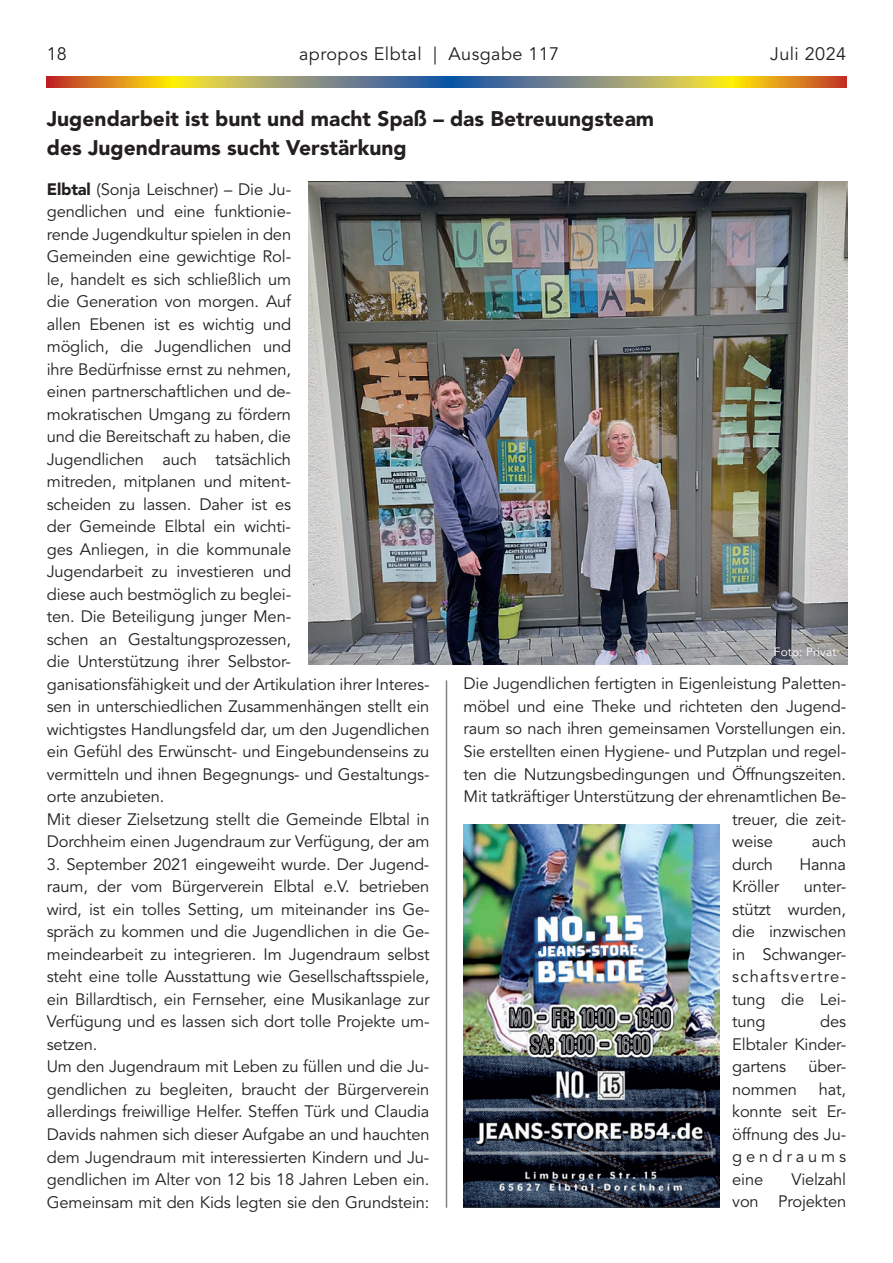
<style>
.page{position:relative;width:893px;height:1263px;background:#fff}
.page>*{position:absolute;margin:0;border:0;box-sizing:border-box;transform-origin:0 0}
.t1{font:900 21px/28.5px "Avenir LT Std";color:#231f20}
.t2{font:18px "Avenir LT Std";letter-spacing:.025em;color:#231f20}
.t3{font:16.5px/22.5px "Avenir LT Std";letter-spacing:-.01em;color:#231f20;text-align:justify}
.t4{font:12px "Avenir LT Std";letter-spacing:.01em;color:#fff}
.s1{font-weight:900}
</style>
<div class="page">
<svg style="left:47px;top:77px;width:799px;height:10px;background:#a3935b"></svg>
<hr style="left:446px;top:680px;width:1px;height:528px;background:#808285">
<img style="left:308px;top:181px;width:540px;height:483px">
<img style="left:463px;top:825px;width:256px;height:383px">
<p class="t2" style="left:47px;top:44px;width:22px">18</p>
<p class="t2" style="left:299px;top:44px;width:262px">apropos Elbtal | Ausgabe 117</p>
<p class="t2" style="left:770px;top:44px;width:77px">Juli 2024</p>
<p class="t1" style="left:47px;top:105px;width:609px">Jugendarbeit ist bunt und macht Spaß – das Betreuungsteam des Jugendraums sucht Verstärkung</p>
<p class="t3" style="left:47px;top:178px;width:384px;text-align:left"><span class="s1">Elbtal</span> (Sonja Leischner) – Die Ju-<br>gendlichen und eine funktionie-<br>rende Jugendkultur spielen in den<br>Gemeinden eine gewichtige Rol-<br>le, handelt es sich schließlich um<br>die Generation von morgen. Auf<br>allen Ebenen ist es wichtig und<br>möglich, die Jugendlichen und<br>ihre Bedürfnisse ernst zu nehmen,<br>einen partnerschaftlichen und de-<br>mokratischen Umgang zu fördern<br>und die Bereitschaft zu haben, die<br>Jugendlichen auch tatsächlich<br>mitreden, mitplanen und mitent-<br>scheiden zu lassen. Daher ist es<br>der Gemeinde Elbtal ein wichti-<br>ges Anliegen, in die kommunale<br>Jugendarbeit zu investieren und<br>diese auch bestmöglich zu beglei-<br>ten. Die Beteiligung junger Men-<br>schen an Gestaltungsprozessen,<br>die Unterstützung ihrer Selbstor&shy;ganisationsfähigkeit und der Artikulation ihrer Interes&shy;sen in unterschiedlichen Zusammenhängen stellt ein wichtigstes Handlungsfeld dar, um den Jugendlichen ein Gefühl des Erwünscht- und Eingebundenseins zu vermitteln und ihnen Begegnungs- und Gestaltungs&shy;orte anzubieten.<br>Mit dieser Zielsetzung stellt die Gemeinde Elbtal in Dorchheim einen Jugendraum zur Verfügung, der am</p>
<p class="t3" style="left:47px;top:853px;width:384px;text-align:left">3. September 2021 eingeweiht wurde. Der Jugend&shy;raum, der vom Bürgerverein Elbtal e.V. betrieben wird, ist ein tolles Setting, um miteinander ins Ge&shy;spräch zu kommen und die Jugendlichen in die Ge&shy;meindearbeit zu integrieren. Im Jugendraum selbst steht eine tolle Ausstattung wie Gesellschaftsspiele, ein Billardtisch, ein Fernseher, eine Musikanlage zur Verfügung und es lassen sich dort tolle Projekte um&shy;setzen.<br>Um den Jugendraum mit Leben zu füllen und die Ju&shy;gendlichen zu begleiten, braucht der Bürgerverein allerdings freiwillige Helfer. Steffen Türk und Claudia Davids nahmen sich dieser Aufgabe an und hauchten dem Jugendraum mit interessierten Kindern und Ju&shy;gendlichen im Alter von 12 bis 18 Jahren Leben ein.<br>Gemeinsam mit den Kids legten sie den Grundstein:</p>
<p class="t4" style="left:774px;top:645px;width:64px">Foto: Privat</p>
<p class="t3" style="left:463px;top:673px;width:384px">Die Jugendlichen fertigten in Eigenleistung Paletten-</p>
<p class="t3" style="left:463px;top:695px;width:384px">möbel und eine Theke und richteten den Jugend-</p>
<p class="t3" style="left:463px;top:718px;width:384px">raum so nach ihren gemeinsamen Vorstellungen ein.</p>
<p class="t3" style="left:463px;top:740px;width:384px">Sie erstellten einen Hygiene- und Putzplan und regel-</p>
<p class="t3" style="left:463px;top:763px;width:384px">ten die Nutzungsbedingungen und Öffnungszeiten.</p>
<p class="t3" style="left:463px;top:785px;width:384px">Mit tatkräftiger Unterstützung der ehrenamtlichen Be-</p>
<p class="t3" style="left:732px;top:808px;width:115px">treuer, die zeit-</p>
<p class="t3" style="left:732px;top:830px;width:42px">weise</p>
<p class="t3" style="left:812px;top:830px;width:36px">auch</p>
<p class="t3" style="left:732px;top:853px;width:42px">durch</p>
<p class="t3" style="left:799px;top:853px;width:48px">Hanna</p>
<p class="t3" style="left:732px;top:875px;width:48px">Kröller</p>
<p class="t3" style="left:732px;top:875px;width:115px;text-indent:72px">unter&shy;stützt wurden, die inzwischen in Schwanger&shy;schaftsvertre&shy;tung die Lei&shy;tung</p>
<p class="t3" style="left:732px;top:1010px;width:115px;text-indent:88px">des Elbtaler Kinder&shy;gartens</p>
<p class="t3" style="left:808px;top:1055px;width:39px">über-</p>
<p class="t3" style="left:732px;top:1078px;width:115px;text-indent:87px">hat, konnte seit Er&shy;öffnung des Ju&shy;gendraums eine</p>
<p class="t3" style="left:732px;top:1078px;width:66px">nommen</p>
<p class="t3" style="left:732px;top:1168px;width:115px;text-align:right">Vielzahl<br>von Projekten</p>
</div>
